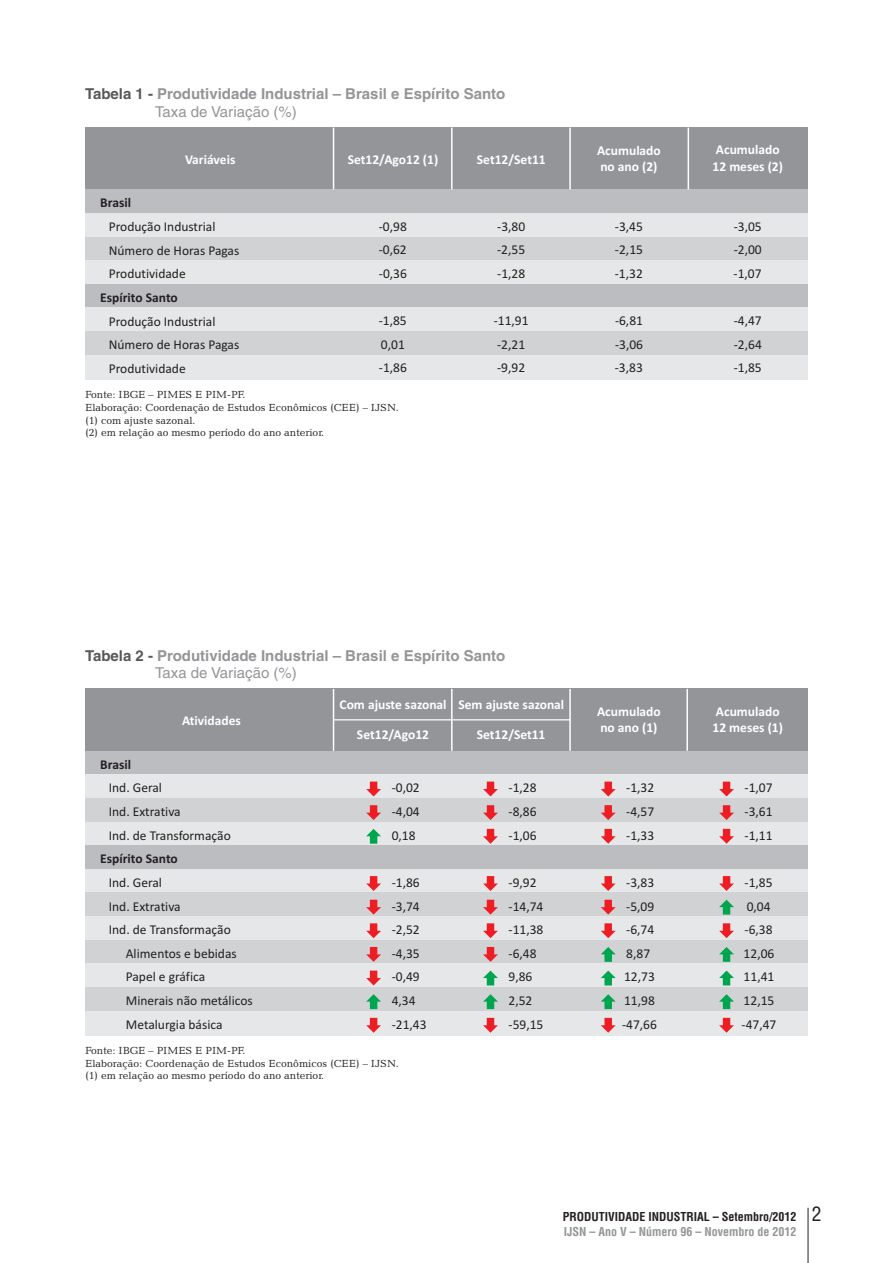
<style>
.page{position:relative;width:893px;height:1263px;background:#fff}
.page>*{position:absolute;margin:0;border:0;box-sizing:border-box;transform-origin:0 0}
.t1{font:700 15px/17.4px "Helvetica LT";color:#939598}
.t2{font:13.5px/23.5px "Calibri";color:#231f20}
.t3{font:700 13.5px/16.5px "Calibri";color:#fff}
.t4{font:700 13.5px "Calibri";color:#231f20}
.t5{font:700 condensed 12px "Helvetica LT";color:#231f20}
.t6{font:700 condensed 12px "Helvetica LT";color:#939598}
.t7{font:10.5px/12.6px "Candida BT";color:#231f20}
.s1{color:#57585a}
.s2{font-weight:400}
.s3{font-weight:400;font-size:19.5px}
</style>
<div class="page">
<hr style="left:808px;top:1208px;width:1px;height:55px;background:#231f20">
<div style="left:85px;top:128px;width:723px;height:63px;background:#939598"></div>
<div style="left:85px;top:189px;width:723px;height:25px;background:#bcbdc0"></div>
<div style="left:85px;top:213px;width:723px;height:25px;background:#e6e7e9"></div>
<div style="left:85px;top:237px;width:723px;height:24px;background:#d1d2d4"></div>
<div style="left:85px;top:260px;width:723px;height:25px;background:#e6e7e9"></div>
<div style="left:85px;top:284px;width:723px;height:25px;background:#bcbdc0"></div>
<div style="left:85px;top:308px;width:723px;height:24px;background:#e6e7e9"></div>
<div style="left:85px;top:331px;width:723px;height:25px;background:#d1d2d4"></div>
<div style="left:85px;top:355px;width:723px;height:25px;background:#e6e7e9"></div>
<hr style="left:333px;top:128px;width:1px;height:61px;background:#fff">
<hr style="left:451px;top:128px;width:1px;height:61px;background:#fff">
<hr style="left:569px;top:128px;width:2px;height:61px;background:#fff">
<hr style="left:688px;top:128px;width:1px;height:61px;background:#fff">
<div style="left:85px;top:689px;width:723px;height:63px;background:#939598"></div>
<div style="left:85px;top:751px;width:723px;height:24px;background:#bcbdc0"></div>
<div style="left:85px;top:774px;width:723px;height:25px;background:#e6e7e9"></div>
<div style="left:85px;top:798px;width:723px;height:25px;background:#d1d2d4"></div>
<div style="left:85px;top:822px;width:723px;height:24px;background:#e6e7e9"></div>
<div style="left:85px;top:845px;width:723px;height:25px;background:#bcbdc0"></div>
<div style="left:85px;top:869px;width:723px;height:25px;background:#e6e7e9"></div>
<div style="left:85px;top:892px;width:723px;height:25px;background:#d1d2d4"></div>
<hr style="left:333px;top:689px;width:1px;height:62px;background:#fff">
<hr style="left:451px;top:689px;width:1px;height:62px;background:#fff">
<hr style="left:569px;top:689px;width:2px;height:62px;background:#fff">
<hr style="left:686px;top:689px;width:2px;height:62px;background:#fff">
<hr style="left:334px;top:719px;width:236px;height:1px;background:#fff">
<div style="left:85px;top:916px;width:723px;height:25px;background:#e6e7e9"></div>
<div style="left:85px;top:940px;width:723px;height:24px;background:#d1d2d4"></div>
<div style="left:85px;top:963px;width:723px;height:25px;background:#e6e7e9"></div>
<div style="left:85px;top:987px;width:723px;height:25px;background:#d1d2d4"></div>
<div style="left:85px;top:1011px;width:723px;height:24px;background:#e6e7e9"></div>
<svg style="left:719px;top:947px;width:15px;height:15px"></svg>
<svg style="left:719px;top:900px;width:15px;height:14px"></svg>
<svg style="left:719px;top:970px;width:15px;height:15px"></svg>
<svg style="left:719px;top:994px;width:15px;height:15px"></svg>
<svg style="left:719px;top:782px;width:15px;height:14px"></svg>
<svg style="left:719px;top:829px;width:15px;height:15px"></svg>
<svg style="left:719px;top:805px;width:15px;height:15px"></svg>
<svg style="left:719px;top:876px;width:15px;height:15px"></svg>
<svg style="left:719px;top:923px;width:15px;height:15px"></svg>
<svg style="left:719px;top:1018px;width:15px;height:15px"></svg>
<svg style="left:601px;top:947px;width:15px;height:15px"></svg>
<svg style="left:601px;top:970px;width:15px;height:15px"></svg>
<svg style="left:601px;top:994px;width:15px;height:15px"></svg>
<svg style="left:601px;top:782px;width:15px;height:14px"></svg>
<svg style="left:601px;top:829px;width:15px;height:15px"></svg>
<svg style="left:601px;top:805px;width:15px;height:15px"></svg>
<svg style="left:601px;top:900px;width:15px;height:14px"></svg>
<svg style="left:601px;top:876px;width:15px;height:15px"></svg>
<svg style="left:601px;top:923px;width:15px;height:15px"></svg>
<svg style="left:601px;top:1018px;width:15px;height:15px"></svg>
<svg style="left:483px;top:970px;width:15px;height:15px"></svg>
<svg style="left:483px;top:994px;width:15px;height:15px"></svg>
<svg style="left:366px;top:994px;width:15px;height:15px"></svg>
<svg style="left:366px;top:829px;width:15px;height:15px"></svg>
<svg style="left:483px;top:781px;width:15px;height:15px"></svg>
<svg style="left:483px;top:829px;width:15px;height:15px"></svg>
<svg style="left:483px;top:805px;width:15px;height:15px"></svg>
<svg style="left:483px;top:900px;width:15px;height:14px"></svg>
<svg style="left:483px;top:876px;width:15px;height:15px"></svg>
<svg style="left:483px;top:923px;width:15px;height:15px"></svg>
<svg style="left:483px;top:947px;width:15px;height:15px"></svg>
<svg style="left:483px;top:1018px;width:15px;height:15px"></svg>
<svg style="left:366px;top:781px;width:15px;height:15px"></svg>
<svg style="left:366px;top:805px;width:15px;height:15px"></svg>
<svg style="left:366px;top:900px;width:15px;height:14px"></svg>
<svg style="left:366px;top:947px;width:15px;height:15px"></svg>
<svg style="left:366px;top:876px;width:15px;height:15px"></svg>
<svg style="left:366px;top:923px;width:15px;height:15px"></svg>
<svg style="left:366px;top:970px;width:15px;height:15px"></svg>
<svg style="left:366px;top:1018px;width:15px;height:15px"></svg>
<p class="t1" style="left:155px;top:87px;width:352px;text-indent:-70px"><span class="s1">Tabela 1 -</span> Produtividade Industrial – Brasil e Espírito Santo<br><span class="s2">Taxa de Variação (%)</span></p>
<p class="t3" style="left:185px;top:152px;width:52px">Variáveis</p>
<p class="t3" style="left:348px;top:152px;width:92px">Set12/Ago12 (1)</p>
<p class="t3" style="left:597px;top:143px;width:65px">Acumulado no ano (2)</p>
<p class="t3" style="left:713px;top:143px;width:72px">Acumulado<br>12 meses (2)</p>
<p class="t3" style="left:477px;top:152px;width:70px">Set12/Set11</p>
<p class="t4" style="left:100px;top:197px;width:32px">Brasil</p>
<p class="t2" style="left:109px;top:216px;width:132px">Produção Industrial<br>Número de Horas Pagas<br>Produtividade</p>
<p class="t4" style="left:100px;top:292px;width:79px">Espírito Santo</p>
<p class="t2" style="left:109px;top:310px;width:132px">Produção Industrial<br>Número de Horas Pagas<br>Produtividade</p>
<p class="t2" style="left:379px;top:215px;width:30px">-0,98</p>
<p class="t2" style="left:497px;top:215px;width:30px">-3,80</p>
<p class="t2" style="left:615px;top:215px;width:30px">-3,45</p>
<p class="t2" style="left:734px;top:215px;width:30px">-3,05</p>
<p class="t2" style="left:379px;top:239px;width:30px">-0,62</p>
<p class="t2" style="left:497px;top:239px;width:30px">-2,55</p>
<p class="t2" style="left:615px;top:239px;width:30px">-2,15</p>
<p class="t2" style="left:734px;top:239px;width:30px">-2,00</p>
<p class="t2" style="left:379px;top:263px;width:30px">-0,36</p>
<p class="t2" style="left:497px;top:263px;width:30px">-1,28</p>
<p class="t2" style="left:615px;top:263px;width:30px">-1,32</p>
<p class="t2" style="left:734px;top:263px;width:30px">-1,07</p>
<p class="t2" style="left:379px;top:310px;width:30px">-1,85</p>
<p class="t2" style="left:494px;top:310px;width:36px">-11,91</p>
<p class="t2" style="left:615px;top:310px;width:30px">-6,81</p>
<p class="t2" style="left:734px;top:310px;width:30px">-4,47</p>
<p class="t2" style="left:381px;top:333px;width:25px">0,01</p>
<p class="t2" style="left:497px;top:333px;width:30px">-2,21</p>
<p class="t2" style="left:615px;top:333px;width:30px">-3,06</p>
<p class="t2" style="left:734px;top:333px;width:30px">-2,64</p>
<p class="t2" style="left:379px;top:357px;width:30px">-1,86</p>
<p class="t2" style="left:497px;top:357px;width:30px">-9,92</p>
<p class="t2" style="left:615px;top:357px;width:30px">-3,83</p>
<p class="t2" style="left:734px;top:357px;width:30px">-1,85</p>
<p class="t7" style="left:85px;top:389px;width:315px">Fonte: IBGE – PIMES E PIM-PF.<br>Elaboração: Coordenação de Estudos Econômicos (CEE) – IJSN. (1) com ajuste sazonal.<br>(2) em relação ao mesmo período do ano anterior.</p>
<p class="t1" style="left:155px;top:648px;width:352px;text-indent:-70px"><span class="s1">Tabela 2 -</span> Produtividade Industrial – Brasil e Espírito Santo<br><span class="s2">Taxa de Variação (%)</span></p>
<p class="t3" style="left:340px;top:697px;width:226px">Com ajuste sazonal Sem ajuste sazonal</p>
<p class="t3" style="left:357px;top:727px;width:74px">Set12/Ago12</p>
<p class="t3" style="left:477px;top:727px;width:70px">Set12/Set11</p>
<p class="t3" style="left:182px;top:713px;width:60px">Atividades</p>
<p class="t3" style="left:597px;top:704px;width:65px">Acumulado no ano (1)</p>
<p class="t3" style="left:713px;top:704px;width:72px">Acumulado<br>12 meses (1)</p>
<p class="t4" style="left:100px;top:759px;width:32px">Brasil</p>
<p class="t2" style="left:109px;top:777px;width:123px">Ind. Geral<br>Ind. Extrativa<br>Ind. de Transformação</p>
<p class="t4" style="left:100px;top:853px;width:79px">Espírito Santo</p>
<p class="t2" style="left:109px;top:872px;width:73px">Ind. Geral<br>Ind. Extrativa</p>
<p class="t2" style="left:126px;top:919px;width:129px;text-indent:-17px">Ind. de Transformação<br>Alimentos e bebidas<br>Papel e gráfica<br>Minerais não metálicos<br>Metalurgia básica</p>
<p class="t2" style="left:392px;top:777px;width:30px;text-align:justify">-0,02 -4,04<br>0,18</p>
<p class="t2" style="left:392px;top:872px;width:36px">-1,86 -3,74 -2,52 -4,35 -0,49<br>4,34 -21,43</p>
<p class="t7" style="left:85px;top:1045px;width:315px">Fonte: IBGE – PIMES E PIM-PF.<br>Elaboração: Coordenação de Estudos Econômicos (CEE) – IJSN. (1) em relação ao mesmo período do ano anterior.</p>
<p class="t2" style="left:509px;top:777px;width:30px;text-align:justify">-1,28 -8,86 -1,06</p>
<p class="t2" style="left:509px;top:872px;width:36px">-9,92 -14,74 -11,38 -6,48<br>9,86<br>2,52 -59,15</p>
<p class="t2" style="left:626px;top:777px;width:30px;text-align:justify">-1,32 -4,57 -1,33</p>
<p class="t2" style="left:622px;top:872px;width:36px;text-align:center">-3,83 -5,09 -6,74<br>8,87<br>12,73<br>11,98 -47,66</p>
<p class="t2" style="left:745px;top:777px;width:30px;text-align:justify">-1,07 -3,61 -1,11</p>
<p class="t2" style="left:741px;top:872px;width:36px;text-align:center">-1,85<br>0,04 -6,38<br>12,06<br>11,41<br>12,15 -47,47</p>
<p class="t5" style="left:563px;top:1211px;width:260px">PRODUTIVIDADE INDUSTRIAL – Setembro/2012 <span class="s3">2</span></p>
<p class="t6" style="left:564px;top:1227px;width:234px">IJSN – Ano V – Número 96 – Novembro de 2012</p>
</div>
